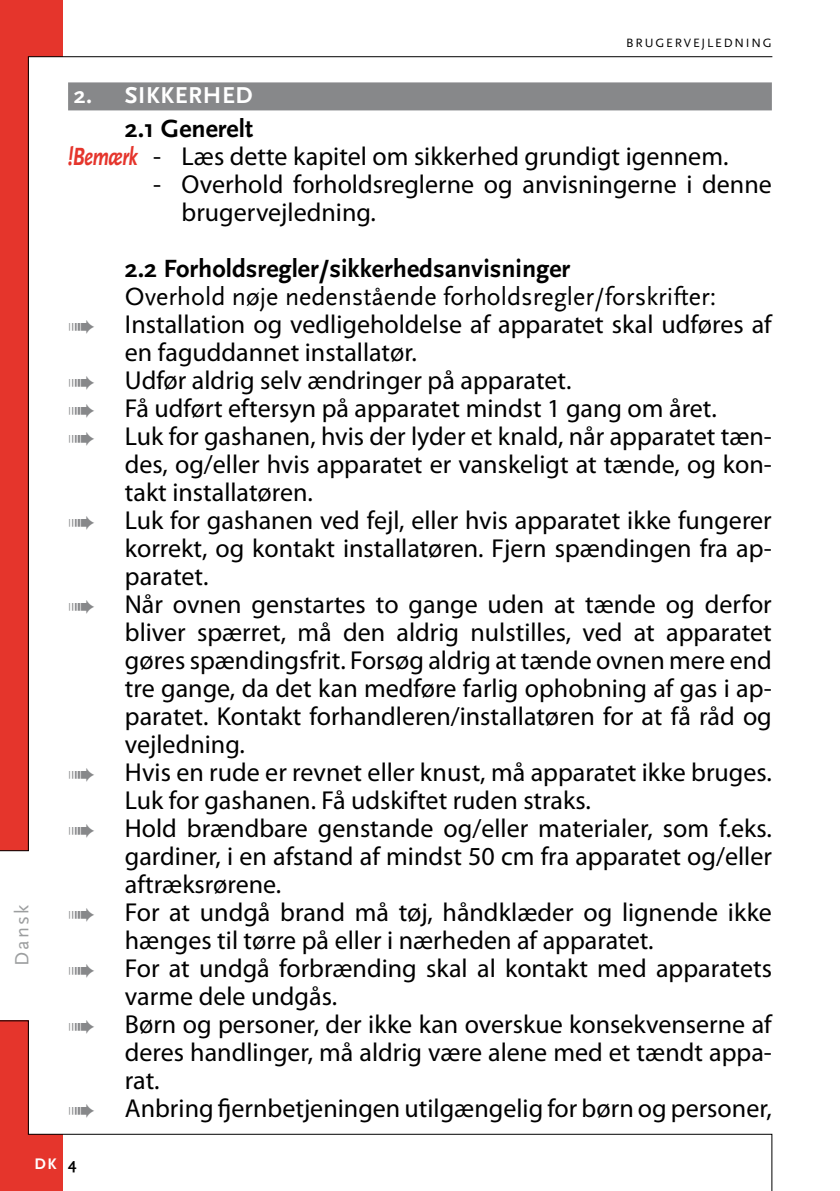
<style>
.page{position:relative;width:840px;height:1191px;background:#fff}
.page>*{position:absolute;margin:0;border:0;box-sizing:border-box;transform-origin:0 0}
.t1{font:26px/28px "Myriad Pro";color:#000}
.t2{font:26px "Scala Sans";color:#000}
.t3{font:700 26px "Scala Sans";color:#000}
.t4{font:700 24px "Scala Sans";letter-spacing:.025em;color:#fff}
.t5{font:20px "Scala Sans";letter-spacing:.105em;color:#9c9e9f}
.t6{font:700 16px "Scala Sans";color:#fff}
.t7{font:700 16px "Scala Sans";color:#000}
.t8{font:12.6px "Scala Sans";letter-spacing:.145em;color:#000}
.s1{font-family:"Scala Sans";font-weight:700;font-style:italic;color:#e5352c}
.s2{color:#87888a}
</style>
<div class="page">
<svg style="left:0;top:57px;width:29px;height:794px;background:#dc332a"></svg>
<svg style="left:0;top:1020px;width:29px;height:114px;background:#db322a"></svg>
<div style="left:68px;top:82px;width:703px;height:28px;background:#87888a"></div>
<div style="left:0;top:1134px;width:62px;height:57px;background:#e5352c"></div>
<div style="left:0;top:0;width:62px;height:57px;background:#e5352c"></div>
<hr style="left:28px;top:56px;width:743px;height:1px;background:#000">
<svg style="left:28px;top:1133px;width:744px;height:58px"></svg>
<p class="t8" style="left:626px;top:36px;width:147px">BRUGERVEJLEDNING</p>
<p class="t5" style="left:11px;top:966px;width:63px;rotate:-90deg">Dansk</p>
<p class="t4" style="left:74px;top:82px;width:180px">2. SIKKERHED</p>
<p class="t3" style="left:125px;top:115px;width:130px">2.1 Generelt</p>
<p class="t1" style="left:68px;top:142px;width:661px"><span class="s1">!Bemærk</span> - Læs dette kapitel om sikkerhed grundigt igennem.</p>
<p class="t1" style="left:181px;top:170px;width:591px;text-indent:-28px">- Overhold forholdsreglerne og anvisningerne i denne brugervejledning.</p>
<p class="t3" style="left:125px;top:255px;width:447px">2.2 Forholdsregler/sikkerhedsanvisninger</p>
<p class="t2" style="left:125px;top:282px;width:592px">Overhold nøje nedenstående forholdsregler/forskrifter:</p>
<p class="t1" style="left:68px;top:310px;width:705px"><span class="s2">➠</span> Installation og vedligeholdelse af apparatet skal udføres af</p>
<p class="t1" style="left:125px;top:338px;width:293px">en faguddannet installatør.</p>
<p class="t1" style="left:68px;top:366px;width:504px"><span class="s2">➠</span> Udfør aldrig selv ændringer på apparatet.</p>
<p class="t1" style="left:68px;top:394px;width:650px"><span class="s2">➠</span> Få udført eftersyn på apparatet mindst 1 gang om året.</p>
<p class="t1" style="left:68px;top:422px;width:705px"><span class="s2">➠</span> Luk for gashanen, hvis der lyder et knald, når apparatet tæn-</p>
<p class="t1" style="left:125px;top:450px;width:648px">des, og/eller hvis apparatet er vanskeligt at tænde, og kon-</p>
<p class="t1" style="left:125px;top:478px;width:189px">takt installatøren.</p>
<p class="t1" style="left:68px;top:506px;width:704px"><span class="s2">➠</span> Luk for gashanen ved fejl, eller hvis apparatet ikke fungerer</p>
<p class="t1" style="left:125px;top:534px;width:648px">korrekt, og kontakt installatøren. Fjern spændingen fra ap-</p>
<p class="t1" style="left:125px;top:562px;width:85px">paratet.</p>
<p class="t1" style="left:68px;top:590px;width:704px"><span class="s2">➠</span> Når ovnen genstartes to gange uden at tænde og derfor</p>
<p class="t1" style="left:125px;top:618px;width:648px">bliver spærret, må den aldrig nulstilles, ved at apparatet</p>
<p class="t1" style="left:125px;top:646px;width:648px">gøres spændingsfrit. Forsøg aldrig at tænde ovnen mere end</p>
<p class="t1" style="left:125px;top:674px;width:648px">tre gange, da det kan medføre farlig ophobning af gas i ap-</p>
<p class="t1" style="left:125px;top:702px;width:648px">paratet. Kontakt forhandleren/installatøren for at få råd og</p>
<p class="t1" style="left:125px;top:730px;width:121px">vejledning.</p>
<p class="t1" style="left:68px;top:758px;width:704px"><span class="s2">➠</span> Hvis en rude er revnet eller knust, må apparatet ikke bruges.</p>
<p class="t1" style="left:125px;top:786px;width:467px">Luk for gashanen. Få udskiftet ruden straks.</p>
<p class="t1" style="left:68px;top:814px;width:704px"><span class="s2">➠</span> Hold brændbare genstande og/eller materialer, som f.eks.</p>
<p class="t1" style="left:125px;top:842px;width:648px">gardiner, i en afstand af mindst 50 cm fra apparatet og/eller</p>
<p class="t1" style="left:125px;top:870px;width:158px">aftræksrørene.</p>
<p class="t1" style="left:68px;top:898px;width:705px"><span class="s2">➠</span> For at undgå brand må tøj, håndklæder og lignende ikke</p>
<p class="t1" style="left:125px;top:926px;width:530px">hænges til tørre på eller i nærheden af apparatet.</p>
<p class="t1" style="left:68px;top:954px;width:705px"><span class="s2">➠</span> For at undgå forbrænding skal al kontakt med apparatets</p>
<p class="t1" style="left:125px;top:982px;width:214px">varme dele undgås.</p>
<p class="t1" style="left:68px;top:1010px;width:704px"><span class="s2">➠</span> Børn og personer, der ikke kan overskue konsekvenserne af</p>
<p class="t1" style="left:125px;top:1038px;width:648px">deres handlinger, må aldrig være alene med et tændt appa-</p>
<p class="t1" style="left:125px;top:1066px;width:36px">rat.</p>
<p class="t1" style="left:68px;top:1094px;width:705px"><span class="s2">➠</span> Anbring fjernbetjeningen utilgængelig for børn og personer,</p>
<p class="t6" style="left:35px;top:1154px;width:24px">DK</p>
<p class="t7" style="left:68px;top:1154px;width:10px">4</p>
</div>
